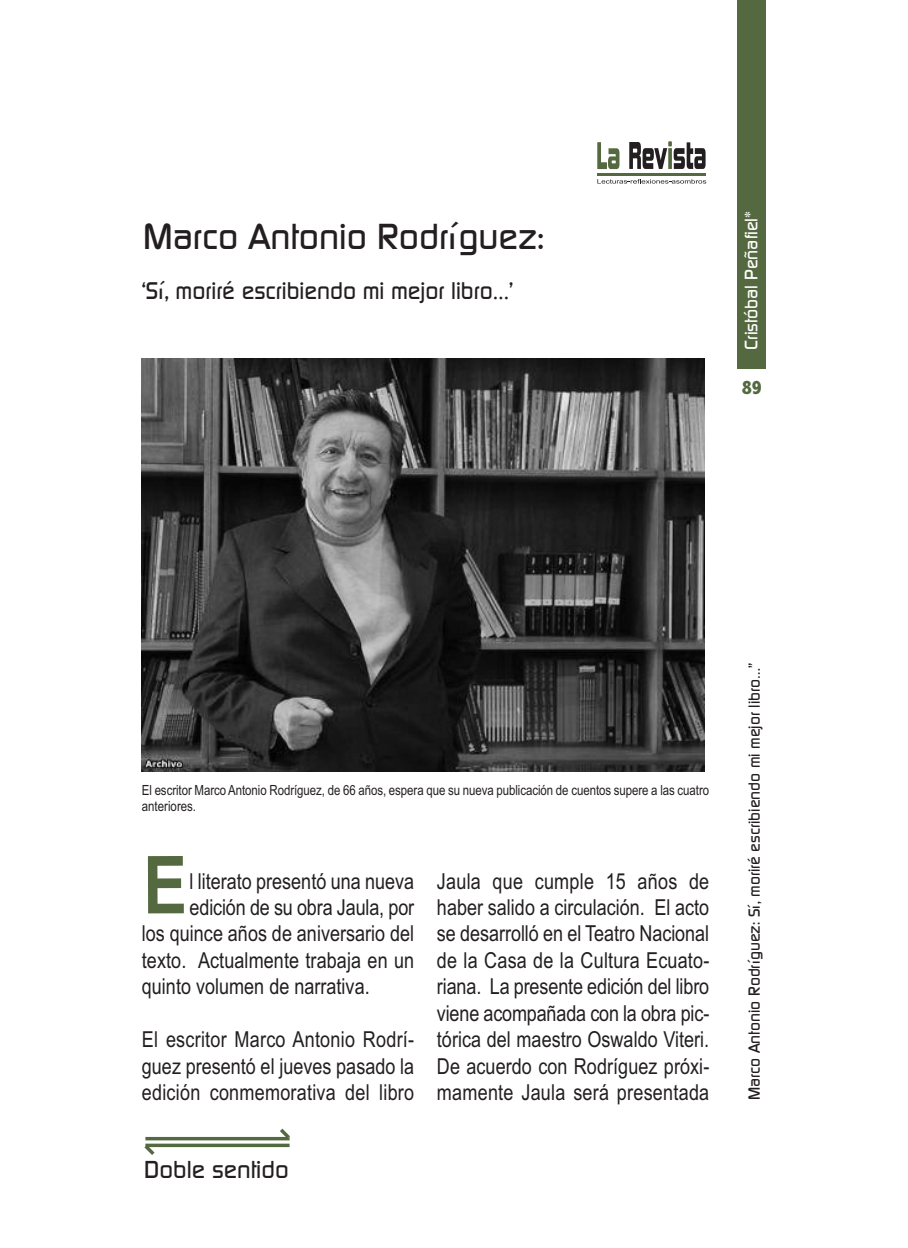
<style>
.page{position:relative;width:908px;height:1248px;background:#fff}
.page>*{position:absolute;margin:0;border:0;box-sizing:border-box;transform-origin:0 0}
.t1{font:700 80px "Arial Narrow";color:#54693f}
.t2{font:500 36px "Continuum";color:#231f20}
.t3{font:500 24.4px "Continuum";color:#231f20}
.t4{font:500 24px "Continuum";color:#231f20}
.t5{font:22px/26.4px "Arial Narrow";color:#231f20;text-align:justify}
.t6{font:800 condensed 20px "Abadi";color:#54693f}
.t7{font:500 18px "Continuum";color:#fff}
.t8{font:500 16px "Continuum";color:#231f20}
.t9{font:14px/16.8px "Arial Narrow";letter-spacing:-.005em;color:#231f20}
</style>
<div class="page">
<div style="left:736px;top:0;width:29px;height:369px;background:#54693f"></div>
<hr style="left:145px;top:1143px;width:144px;height:3px;background:#54693f">
<svg style="left:145px;top:1136px;width:131px;height:4px"></svg>
<svg style="left:144px;top:1143px;width:14px;height:12px"></svg>
<svg style="left:276px;top:1128px;width:14px;height:13px"></svg>
<svg style="left:629px;top:141px;width:76px;height:28px"></svg>
<svg style="left:597px;top:179px;width:109px;height:5px"></svg>
<hr style="left:597px;top:173px;width:108px;height:3px;background:#54693f">
<svg style="left:597px;top:142px;width:22px;height:27px"></svg>
<img style="left:142px;top:358px;width:562px;height:413px">
<h2 class="t2" style="left:143px;top:213px;width:402px">Marco Antonio Rodríguez:</h2>
<p class="t4" style="left:142px;top:275px;width:373px">‘Sí, moriré escribiendo mi mejor libro…’</p>
<p class="t7" style="left:739px;top:350px;width:141px;rotate:-90deg">Cristóbal Peñafiel*</p>
<p class="t6" style="left:741px;top:375px;width:22px">89</p>
<p class="t9" style="left:142px;top:780px;width:568px">El escritor Marco Antonio Rodríguez, de 66 años, espera que su nueva publicación de cuentos supere a las cuatro anteriores.</p>
<h1 class="t1" style="left:143px;top:824px;width:46px">E</h1>
<p class="t5" style="left:189px;top:866px;width:226px">l literato presentó una nueva</p>
<p class="t5" style="left:189px;top:893px;width:226px">edición de su obra Jaula, por</p>
<p class="t5" style="left:142px;top:919px;width:274px">los quince años de aniversario del</p>
<p class="t5" style="left:142px;top:945px;width:274px">texto. Actualmente trabaja en un</p>
<p class="t5" style="left:142px;top:972px;width:229px">quinto volumen de narrativa.</p>
<p class="t5" style="left:142px;top:1025px;width:274px">El escritor Marco Antonio Rodrí&shy;guez presentó el jueves pasado la edición conmemorativa del libro</p>
<p class="t3" style="left:144px;top:1153px;width:146px">Doble sentido</p>
<p class="t5" style="left:437px;top:866px;width:274px">Jaula que cumple 15 años de haber salido a circulación. El acto se desarrolló en el Teatro Nacional de la Casa de la Cultura Ecuato&shy;riana. La presente edición del libro viene acompañada con la obra pic&shy;tórica del maestro Oswaldo Viteri.<br>De acuerdo con Rodríguez próxi&shy;mamente Jaula será presentada</p>
<p class="t8" style="left:743px;top:1099px;width:439px;rotate:-90deg">Marco Antonio Rodríguez: Sí, moriré escribiendo mi mejor libro…”</p>
</div>
